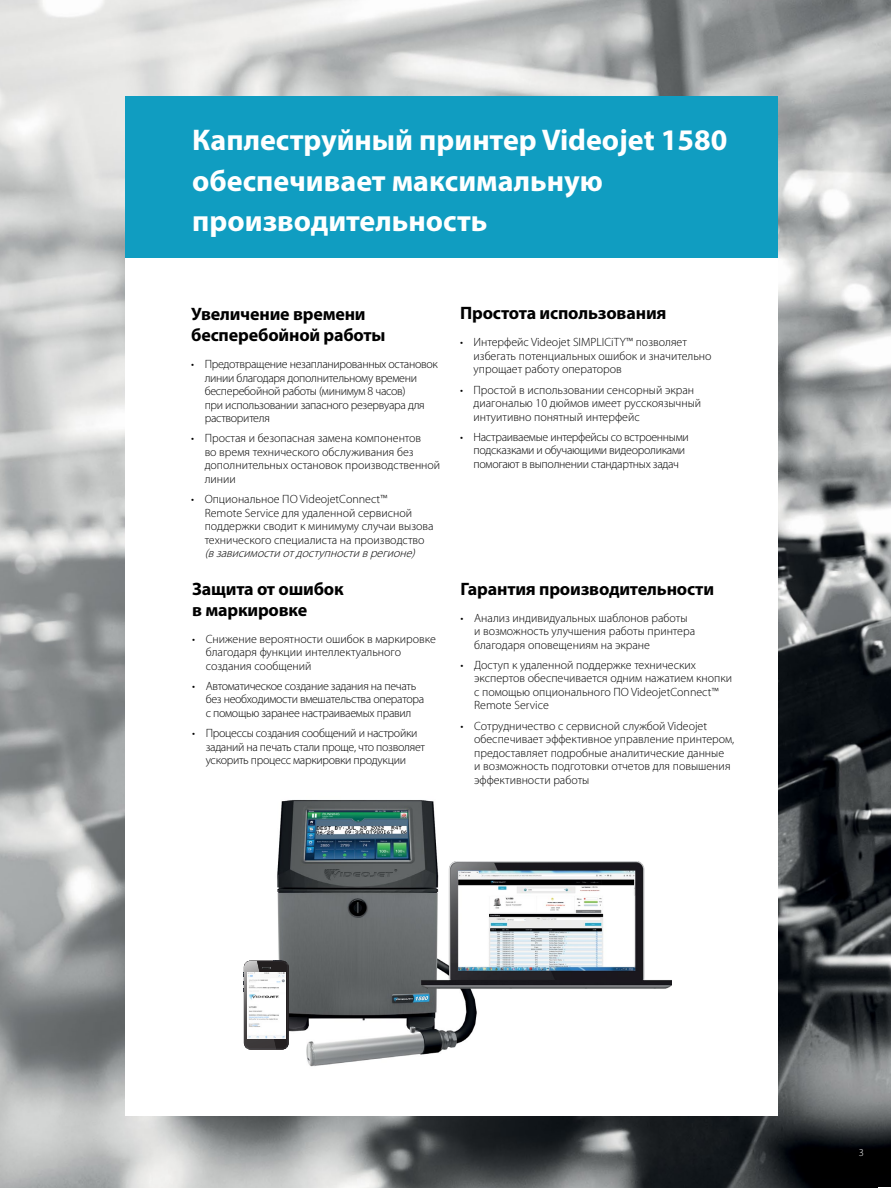
<style>
.page{position:relative;width:891px;height:1188px;background:#fff}
.page>*{position:absolute;margin:0;border:0;box-sizing:border-box;transform-origin:0 0}
.t1{font:700 30px/40.5px "Myriad Pro";color:#fff}
.t2{font:700 18px/21px "Myriad Pro";letter-spacing:-.01em;color:#000}
.t3{font:300 12px/13.5px "Myriad Pro";color:#000}
.t4{font:300 12px/13.5px "Myriad Pro";letter-spacing:-.025em;color:#000}
.t5{font:italic 300 12px "Myriad Pro";color:#000}
.t6{font:300 10.5px "Myriad Pro";color:#fff}
</style>
<div class="page">
<img style="left:0;top:0;width:891px;height:1188px">
<div style="left:125px;top:136px;width:653px;height:980px;background:#fff"></div>
<div style="left:125px;top:96px;width:653px;height:162px;background:#109dc1"></div>
<img style="left:277px;top:800px;width:338px;height:267px">
<svg style="left:243px;top:960px;width:46px;height:90px"></svg>
<img style="left:422px;top:862px;width:249px;height:139px">
<h1 class="t1" style="left:192px;top:119px;width:537px">Каплеструйный принтер Videojet 1580 обеспечивает максимальную производительность</h1>
<h2 class="t2" style="left:191px;top:303px;width:196px">Увеличение времени бесперебойной работы</h2>
<p class="t4" style="left:205px;top:358px;width:235px;text-indent:-13px">• Предотвращение незапланированных остановок линии благодаря дополнительному времени бесперебойной работы (минимум 8 часов)<br>при использовании запасного резервуара для растворителя</p>
<p class="t3" style="left:205px;top:432px;width:237px;text-indent:-13px">• Простая и безопасная замена компонентов<br>во время технического обслуживания без дополнительных остановок производственной линии</p>
<p class="t3" style="left:205px;top:493px;width:230px;text-indent:-13px">• Опциональное ПО VideojetConnect™<br>Remote Service для удаленной сервисной поддержки сводит к минимуму случаи вызова технического специалиста на производство</p>
<p class="t5" style="left:205px;top:547px;width:215px">(взависимостиотдоступностиврегионе)</p>
<h2 class="t2" style="left:192px;top:577px;width:153px">Защита от ошибок в маркировке</h2>
<p class="t3" style="left:206px;top:632px;width:232px;text-indent:-14px">• Снижение вероятности ошибок в маркировке благодаря функции интеллектуального создания сообщений</p>
<p class="t4" style="left:206px;top:679px;width:220px;text-indent:-14px">• Автоматическое создание задания на печать без необходимости вмешательства оператора с помощью заранее настраиваемых правил</p>
<p class="t4" style="left:206px;top:727px;width:221px;text-indent:-14px">• Процессы создания сообщений и настройки заданий на печать стали проще, что позволяет ускорить процесс маркировки продукции</p>
<h2 class="t2" style="left:460px;top:302px;width:208px">Простота использования</h2>
<p class="t3" style="left:474px;top:336px;width:240px;text-indent:-14px">• Интерфейс Videojet SIMPLICiTY™ позволяет избегать потенциальных ошибок и значительно упрощает работу операторов</p>
<p class="t3" style="left:474px;top:383px;width:229px;text-indent:-14px">• Простой в использовании сенсорный экран диагональю 10 дюймов имеет русскоязычный интуитивно понятный интерфейс</p>
<p class="t4" style="left:474px;top:430px;width:217px;text-indent:-14px">• Настраиваемые интерфейсы со встроенными подсказками и обучающими видеороликами помогают в выполнении стандартных задач</p>
<h2 class="t2" style="left:461px;top:577px;width:255px">Гарантия производительности</h2>
<p class="t3" style="left:474px;top:611px;width:223px;text-indent:-14px">• Анализ индивидуальных шаблонов работы и возможность улучшения работы принтера благодаря оповещениям на экране</p>
<p class="t3" style="left:474px;top:658px;width:260px;text-indent:-14px">• Доступ к удаленной поддержке технических экспертов обеспечивается одним нажатием кнопки с помощью опционального ПО VideojetConnect™ Remote Service</p>
<p class="t3" style="left:474px;top:719px;width:262px;text-indent:-14px">• Сотрудничество с сервисной службой Videojet обеспечивает эффективное управление принтером, предоставляет подробные аналитические данные<br>и возможность подготовки отчетов для повышения эффективности работы</p>
<p class="t6" style="left:859px;top:1147px;width:7px">3</p>
</div>
